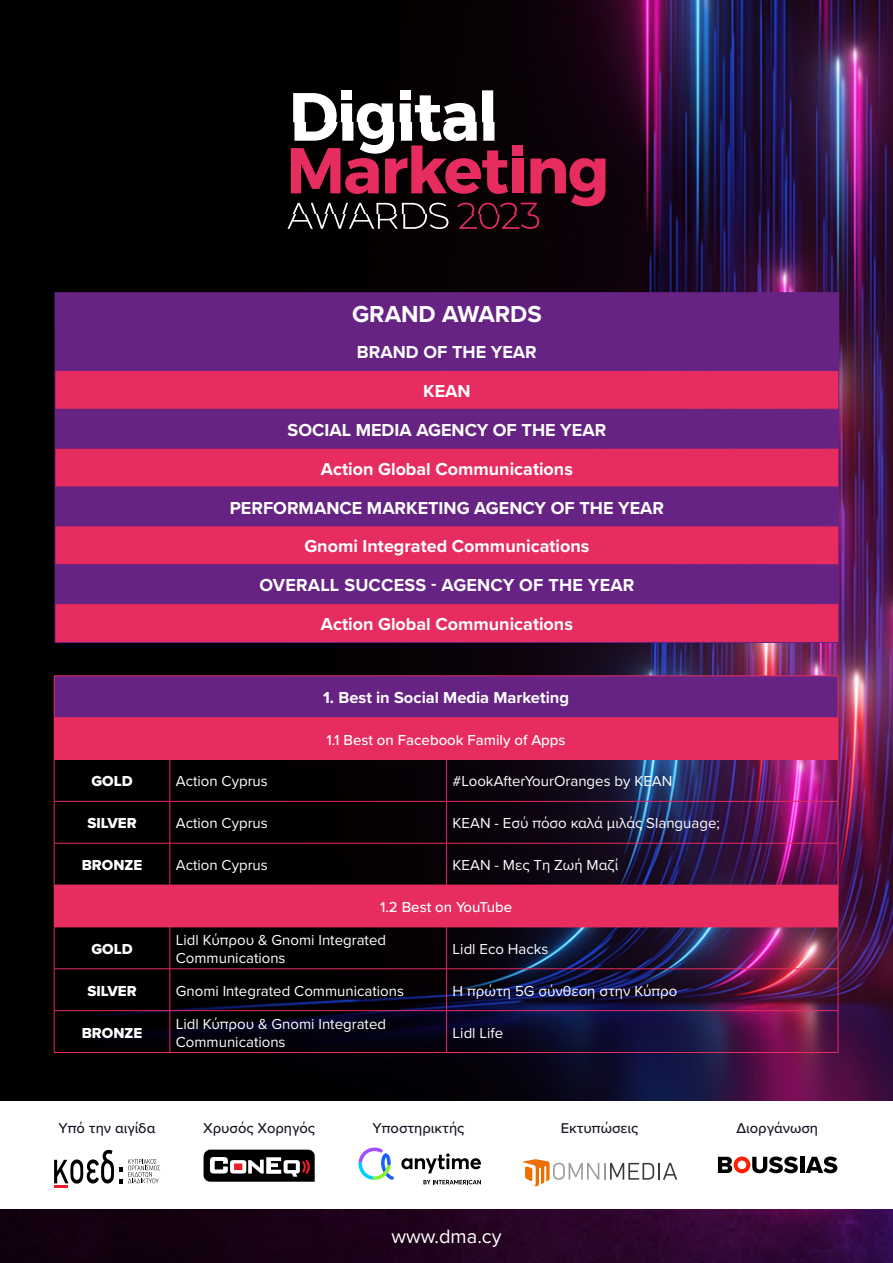
<style>
.page{position:relative;width:893px;height:1263px;background:#fff}
.page>*{position:absolute;margin:0;border:0;box-sizing:border-box;transform-origin:0 0}
.t1{font:700 24px "Proxima Nova";color:#fff}
.t2{font:20.1px "Proxima Nova";color:#fff}
.t3{font:700 18px/38.8px "Proxima Nova";color:#fff;text-align:center}
.t4{font:700 16.5px "Proxima Nova";color:#fff}
.t5{font:15px/18px "Proxima Nova";color:#fff}
.t6{font:500 15px "Proxima Nova";color:#fff}
.t7{font:15px "Proxima Nova Extrabld";color:#fff}
.t8{font:500 14.7px "Proxima Nova";color:#151924}
</style>
<div class="page">
<img style="left:0;top:1209px;width:893px;height:54px">
<img style="left:0;top:0;width:893px;height:1100px">
<svg style="left:287px;top:90px;width:318px;height:139px;background:#562f3b"></svg>
<div style="left:512px;top:145px;width:11px;height:11px;background:#e72d60"></div>
<svg style="left:54px;top:1150px;width:106px;height:34px"></svg>
<hr style="left:54px;top:1185px;width:14px;height:3px;background:#ed1c24">
<svg style="left:204px;top:1149px;width:111px;height:33px"></svg>
<svg style="left:522px;top:1159px;width:155px;height:27px"></svg>
<hr style="left:800px;top:1157px;width:4px;height:16px;background:#000">
<svg style="left:806px;top:1156px;width:31px;height:17px"></svg>
<svg style="left:718px;top:1156px;width:80px;height:17px"></svg>
<svg style="left:358px;top:1147px;width:36px;height:33px"></svg>
<svg style="left:401px;top:1153px;width:80px;height:20px"></svg>
<svg style="left:423px;top:1180px;width:58px;height:4px"></svg>
<div style="left:55px;top:293px;width:784px;height:38px;background:#662383"></div>
<div style="left:56px;top:332px;width:782px;height:38px;background:#662383"></div>
<svg style="left:56px;top:371px;width:782px;height:271px;background:#af286f"></svg>
<hr style="left:55px;top:292px;width:392px;height:1px;background:#662383">
<hr style="left:447px;top:292px;width:392px;height:1px;background:#662383">
<hr style="left:55px;top:331px;width:392px;height:1px;background:#662383">
<hr style="left:55px;top:332px;width:1px;height:38px;background:#662383">
<hr style="left:447px;top:331px;width:392px;height:1px;background:#662383">
<hr style="left:55px;top:409px;width:1px;height:39px;background:#662383">
<hr style="left:55px;top:487px;width:1px;height:39px;background:#662383">
<hr style="left:55px;top:565px;width:1px;height:38px;background:#662383">
<hr style="left:838px;top:331px;width:1px;height:39px;background:#662383">
<hr style="left:838px;top:409px;width:1px;height:39px;background:#662383">
<hr style="left:838px;top:487px;width:1px;height:39px;background:#662383">
<hr style="left:838px;top:565px;width:1px;height:39px;background:#662383">
<hr style="left:55px;top:371px;width:1px;height:38px;background:#662383">
<hr style="left:55px;top:448px;width:1px;height:39px;background:#662383">
<hr style="left:55px;top:370px;width:392px;height:1px;background:#662383">
<hr style="left:447px;top:370px;width:392px;height:1px;background:#662383">
<hr style="left:55px;top:448px;width:392px;height:1px;background:#662383">
<hr style="left:447px;top:448px;width:392px;height:1px;background:#662383">
<hr style="left:838px;top:370px;width:1px;height:39px;background:#662383">
<hr style="left:838px;top:448px;width:1px;height:39px;background:#662383">
<hr style="left:55px;top:409px;width:392px;height:1px;background:#662383">
<hr style="left:447px;top:409px;width:392px;height:1px;background:#662383">
<hr style="left:55px;top:487px;width:392px;height:1px;background:#662383">
<hr style="left:447px;top:487px;width:392px;height:1px;background:#662383">
<hr style="left:55px;top:526px;width:1px;height:38px;background:#662383">
<hr style="left:55px;top:526px;width:392px;height:1px;background:#662383">
<hr style="left:447px;top:526px;width:392px;height:1px;background:#662383">
<hr style="left:838px;top:526px;width:1px;height:39px;background:#662383">
<hr style="left:55px;top:564px;width:392px;height:1px;background:#662383">
<hr style="left:447px;top:564px;width:392px;height:1px;background:#662383">
<hr style="left:55px;top:604px;width:1px;height:38px;background:#662383">
<hr style="left:55px;top:603px;width:392px;height:1px;background:#662383">
<hr style="left:447px;top:603px;width:392px;height:1px;background:#662383">
<hr style="left:838px;top:604px;width:1px;height:38px;background:#662383">
<hr style="left:55px;top:642px;width:392px;height:1px;background:#662383">
<hr style="left:447px;top:642px;width:392px;height:1px;background:#662383">
<div style="left:54px;top:676px;width:784px;height:42px;background:#662383"></div>
<div style="left:54px;top:718px;width:784px;height:41px;background:#e72c60"></div>
<div style="left:54px;top:885px;width:784px;height:42px;background:#e72c60"></div>
<hr style="left:54px;top:675px;width:116px;height:1px;background:#e72c60">
<hr style="left:54px;top:676px;width:1px;height:41px;background:#e72c60">
<hr style="left:170px;top:675px;width:277px;height:1px;background:#e72c60">
<hr style="left:447px;top:675px;width:391px;height:1px;background:#e72c60">
<hr style="left:838px;top:676px;width:1px;height:41px;background:#e72c60">
<hr style="left:54px;top:717px;width:116px;height:1px;background:#e72c60">
<hr style="left:170px;top:717px;width:277px;height:1px;background:#e72c60">
<hr style="left:447px;top:717px;width:391px;height:1px;background:#e72c60">
<hr style="left:838px;top:718px;width:1px;height:41px;background:#e72c60">
<hr style="left:54px;top:759px;width:116px;height:1px;background:#e72c60">
<hr style="left:54px;top:760px;width:1px;height:41px;background:#e72c60">
<hr style="left:170px;top:759px;width:277px;height:1px;background:#e72c60">
<hr style="left:170px;top:760px;width:1px;height:41px;background:#e72c60">
<hr style="left:447px;top:759px;width:391px;height:1px;background:#e72c60">
<hr style="left:446px;top:760px;width:1px;height:41px;background:#e72c60">
<hr style="left:838px;top:760px;width:1px;height:41px;background:#e72c60">
<hr style="left:54px;top:801px;width:116px;height:1px;background:#e72c60">
<hr style="left:54px;top:801px;width:1px;height:42px;background:#e72c60">
<hr style="left:170px;top:801px;width:277px;height:1px;background:#e72c60">
<hr style="left:170px;top:801px;width:1px;height:42px;background:#e72c60">
<hr style="left:447px;top:801px;width:391px;height:1px;background:#e72c60">
<hr style="left:446px;top:801px;width:1px;height:42px;background:#e72c60">
<hr style="left:838px;top:801px;width:1px;height:42px;background:#e72c60">
<hr style="left:54px;top:843px;width:116px;height:1px;background:#e72c60">
<hr style="left:54px;top:843px;width:1px;height:42px;background:#e72c60">
<hr style="left:170px;top:843px;width:277px;height:1px;background:#e72c60">
<hr style="left:170px;top:843px;width:1px;height:42px;background:#e72c60">
<hr style="left:447px;top:843px;width:391px;height:1px;background:#e72c60">
<hr style="left:446px;top:843px;width:1px;height:42px;background:#e72c60">
<hr style="left:838px;top:843px;width:1px;height:42px;background:#e72c60">
<hr style="left:838px;top:885px;width:1px;height:42px;background:#e72c60">
<hr style="left:54px;top:927px;width:116px;height:1px;background:#e72c60">
<hr style="left:54px;top:927px;width:1px;height:41px;background:#e72c60">
<hr style="left:170px;top:927px;width:277px;height:1px;background:#e72c60">
<hr style="left:170px;top:927px;width:1px;height:41px;background:#e72c60">
<hr style="left:447px;top:927px;width:391px;height:1px;background:#e72c60">
<hr style="left:446px;top:927px;width:1px;height:41px;background:#e72c60">
<hr style="left:838px;top:927px;width:1px;height:41px;background:#e72c60">
<hr style="left:54px;top:968px;width:116px;height:1px;background:#e72c60">
<hr style="left:54px;top:969px;width:1px;height:41px;background:#e72c60">
<hr style="left:170px;top:968px;width:277px;height:1px;background:#e72c60">
<hr style="left:170px;top:969px;width:1px;height:41px;background:#e72c60">
<hr style="left:447px;top:968px;width:391px;height:1px;background:#e72c60">
<hr style="left:446px;top:969px;width:1px;height:41px;background:#e72c60">
<hr style="left:838px;top:969px;width:1px;height:41px;background:#e72c60">
<hr style="left:54px;top:1010px;width:116px;height:1px;background:#e72c60">
<hr style="left:54px;top:1011px;width:1px;height:41px;background:#e72c60">
<hr style="left:170px;top:1010px;width:277px;height:1px;background:#e72c60">
<hr style="left:170px;top:1011px;width:1px;height:41px;background:#e72c60">
<hr style="left:447px;top:1010px;width:391px;height:1px;background:#e72c60">
<hr style="left:446px;top:1011px;width:1px;height:41px;background:#e72c60">
<hr style="left:838px;top:1011px;width:1px;height:41px;background:#e72c60">
<hr style="left:54px;top:1052px;width:116px;height:1px;background:#e72c60">
<hr style="left:170px;top:1052px;width:277px;height:1px;background:#e72c60">
<hr style="left:447px;top:1052px;width:391px;height:1px;background:#e72c60">
<h1 class="t1" style="left:352px;top:296px;width:191px">GRAND AWARDS</h1>
<p class="t3" style="left:230px;top:332px;width:436px">BRAND OF THE YEAR<br>KEAN<br>SOCIAL MEDIA AGENCY OF THE YEAR<br>Action Global Communications<br>PERFORMANCE MARKETING AGENCY OF THE YEAR<br>Gnomi Integrated Communications<br>OVERALL SUCCESS - AGENCY OF THE YEAR<br>Action Global Communications</p>
<p class="t4" style="left:323px;top:685px;width:247px">1. Best in Social Media Marketing</p>
<p class="t6" style="left:327px;top:728px;width:241px">1.1 Best on Facebook Family of Apps</p>
<p class="t7" style="left:91px;top:770px;width:43px">GOLD</p>
<p class="t5" style="left:176px;top:772px;width:94px">Action Cyprus</p>
<p class="t5" style="left:453px;top:772px;width:221px">#LookAfterYourOranges by KEAN</p>
<p class="t7" style="left:87px;top:812px;width:51px">SILVER</p>
<p class="t5" style="left:176px;top:813px;width:94px">Action Cyprus</p>
<p class="t5" style="left:453px;top:813px;width:269px">KEAN - Εσύ πόσο καλά μιλάς Slanguage;</p>
<p class="t7" style="left:82px;top:854px;width:62px">BRONZE</p>
<p class="t5" style="left:176px;top:855px;width:94px">Action Cyprus</p>
<p class="t5" style="left:453px;top:855px;width:167px">KEAN - Μες Τη Ζωή Μαζί</p>
<p class="t6" style="left:380px;top:896px;width:134px">1.2 Best on YouTube</p>
<p class="t7" style="left:91px;top:937px;width:43px">GOLD</p>
<p class="t5" style="left:176px;top:930px;width:212px">Lidl Κύπρου &amp; Gnomi Integrated<br>Communications</p>
<p class="t5" style="left:453px;top:939px;width:97px">Lidl Eco Hacks</p>
<p class="t7" style="left:87px;top:979px;width:51px">SILVER</p>
<p class="t5" style="left:176px;top:981px;width:230px">Gnomi Integrated Communications</p>
<p class="t5" style="left:453px;top:981px;width:226px">H πρώτη 5G σύνθεση στην Κύπρο</p>
<p class="t7" style="left:82px;top:1021px;width:62px">BRONZE</p>
<p class="t5" style="left:176px;top:1014px;width:212px">Lidl Κύπρου &amp; Gnomi Integrated<br>Communications</p>
<p class="t5" style="left:453px;top:1023px;width:52px">Lidl Life</p>
<p class="t8" style="left:59px;top:1117px;width:98px">Υπό την αιγίδα</p>
<p class="t8" style="left:203px;top:1117px;width:113px">Χρυσός Χορηγός</p>
<p class="t8" style="left:373px;top:1117px;width:93px">Υποστηρικτής</p>
<p class="t8" style="left:561px;top:1117px;width:79px">Εκτυπώσεις</p>
<p class="t8" style="left:736px;top:1117px;width:83px">Διοργάνωση</p>
<h2 class="t2" style="left:391px;top:1221px;width:112px">www.dma.cy</h2>
</div>
